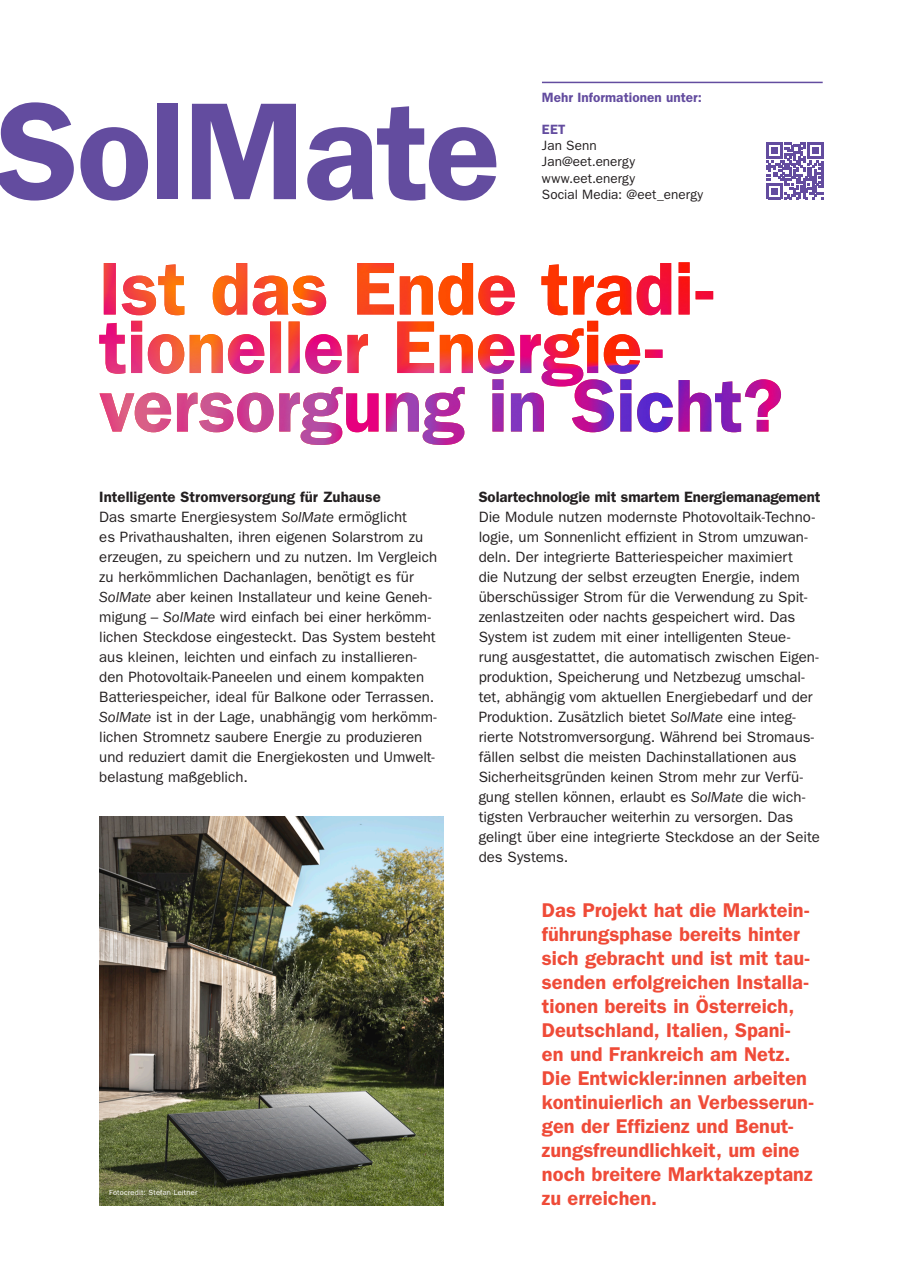
<style>
.page{position:relative;width:922px;height:1276px;background:#fff}
.page>*{position:absolute;margin:0;border:0;box-sizing:border-box;transform-origin:0 0}
.t1{font:600 139px "ITC Franklin Gothic Std";letter-spacing:-.015em;color:#634c9f}
.H3_Zitat_kleiner{font:600 20px/24px "ITC Franklin Gothic Std";color:#ef4b38}
.t2{font:15px/20px "ITC Franklin Gothic Std";color:#231f20}
.t3{font:600 15px "ITC Franklin Gothic Std";letter-spacing:-.005em;color:#231f20}
.t4{font:13.5px "ITC Franklin Gothic Std";color:#231f20}
.Adresse{font:600 13.5px "ITC Franklin Gothic Std";letter-spacing:.005em;color:#634c9f}
.t5{font:7.5px "ITC Franklin Gothic Std";letter-spacing:.03em;color:#fff}
.s1{font-style:italic}
</style>
<div class="page">
<hr style="left:542px;top:82px;width:280px;height:1px;background:#634c9f">
<img style="left:99px;top:816px;width:344px;height:389px">
<svg style="left:99px;top:349px;width:681px;height:96px"></svg>
<img style="left:99px;top:321px;width:541px;height:65px">
<svg style="left:689px;top:262px;width:24px;height:53px"></svg>
<img style="left:104px;top:262px;width:585px;height:53px">
<svg style="left:766px;top:142px;width:57px;height:57px"></svg>
<p class="t1" style="left:-5px;top:69px;width:506px">SolMate</p>
<p class="Adresse" style="left:542px;top:89px;width:161px">Mehr Informationen unter:</p>
<p class="Adresse" style="left:542px;top:121px;width:25px">EET</p>
<p class="t4" style="left:542px;top:138px;width:56px">Jan Senn</p>
<p class="t4" style="left:542px;top:154px;width:95px">Jan@eet.energy</p>
<p class="t4" style="left:542px;top:170px;width:95px">www.eet.energy</p>
<p class="t4" style="left:542px;top:186px;width:163px">Social Media: @eet_energy</p>
<p class="t3" style="left:99px;top:487px;width:283px">Intelligente Stromversorgung für Zuhause</p>
<p class="t2" style="left:99px;top:507px;width:339px">Das smarte Energiesystem <span class="s1">SolMate</span> ermöglicht<br>es Privathaushalten, ihren eigenen Solarstrom zu erzeugen, zu speichern und zu nutzen. Im Vergleich zu herkömmlichen Dachanlagen, benötigt es für <span class="s1">SolMate</span> aber keinen Installateur und keine Geneh&shy;migung – <span class="s1">SolMate</span> wird einfach bei einer herkömm&shy;lichen Steckdose eingesteckt. Das System besteht aus kleinen, leichten und einfach zu installieren&shy;den Photovoltaik-Paneelen und einem kompakten Batteriespeicher, ideal für Balkone oder Terrassen.<br><span class="s1">SolMate</span> ist in der Lage, unabhängig vom herkömm&shy;lichen Stromnetz saubere Energie zu produzieren und reduziert damit die Energiekosten und Umwelt&shy;belastung maßgeblich.</p>
<p class="t5" style="left:109px;top:1188px;width:90px">Fotocredit: Stefan Leitner</p>
<p class="t3" style="left:478px;top:487px;width:343px">Solartechnologie mit smartem Energiemanagement</p>
<p class="t2" style="left:478px;top:507px;width:342px">Die Module nutzen modernste Photovoltaik-Techno&shy;logie, um Sonnenlicht effizient in Strom umzuwan&shy;deln. Der integrierte Batteriespeicher maximiert<br>die Nutzung der selbst erzeugten Energie, indem überschüssiger Strom für die Verwendung zu Spit&shy;zenlastzeiten oder nachts gespeichert wird. Das System ist zudem mit einer intelligenten Steue&shy;rung ausgestattet, die automatisch zwischen Eigen&shy;produktion, Speicherung und Netzbezug umschal&shy;tet, abhängig vom aktuellen Energiebedarf und der Produktion. Zusätzlich bietet <span class="s1">SolMate</span> eine integ&shy;rierte Notstromversorgung. Während bei Stromaus&shy;fällen selbst die meisten Dachinstallationen aus Sicherheitsgründen keinen Strom mehr zur Verfü&shy;gung stellen können, erlaubt es <span class="s1">SolMate</span> die wich&shy;tigsten Verbraucher weiterhin zu versorgen. Das gelingt über eine integrierte Steckdose an der Seite des Systems.</p>
<p class="H3_Zitat_kleiner" style="left:542px;top:898px;width:273px">Das Projekt hat die Marktein&shy;führungsphase bereits hinter sich gebracht und ist mit tau&shy;senden erfolgreichen Installa&shy;tionen bereits in Österreich,<br>Deutschland, Italien, Spani&shy;en und Frankreich am Netz.<br>Die Entwickler:innen arbeiten kontinuierlich an Verbesserun&shy;gen der Effizienz und Benut&shy;zungsfreundlichkeit, um eine noch breitere Marktakzeptanz zu erreichen.</p>
</div>
